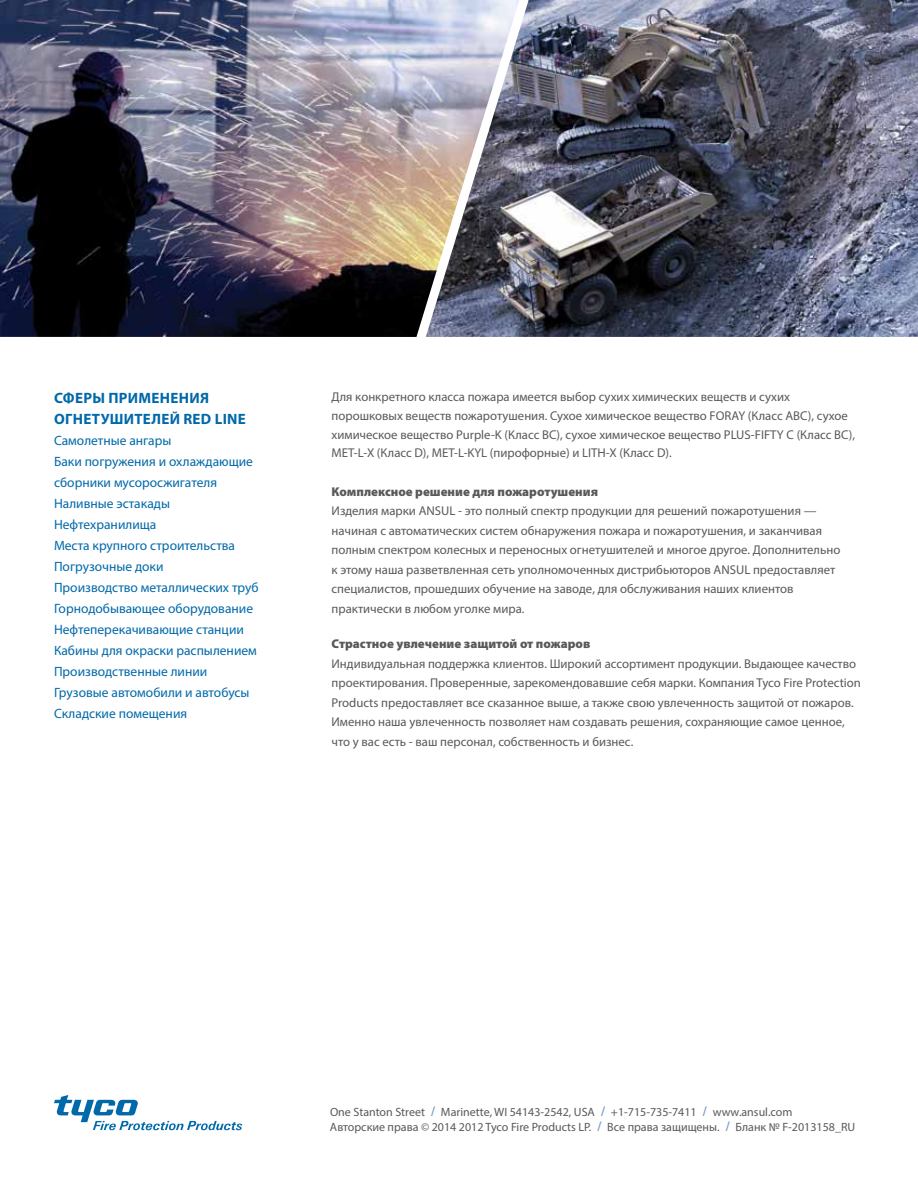
<style>
.page{position:relative;width:918px;height:1188px;background:#fff}
.page>*{position:absolute;margin:0;border:0;box-sizing:border-box;transform-origin:0 0}
.t1{font:700 15px/21px "Myriad Pro";letter-spacing:.02em;color:#0069aa}
.t2{font:13.5px/21px "Myriad Pro";color:#0069aa}
.t3{font:12.75px/19.5px "Myriad Pro";color:#58595b}
.t4{font:900 12.75px "Myriad Pro";color:#58595b}
.t5{font:12px/15px "Myriad Pro";color:#58595b}
.s1{font-style:italic;font-size:13.5px;color:#75a1ce}
</style>
<div class="page">
<svg style="left:54px;top:1095px;width:188px;height:35px"></svg>
<img style="left:0;top:0;width:426px;height:337px">
<img style="left:426px;top:0;width:492px;height:337px">
<p class="t1" style="left:54px;top:387px;width:193px">Сферы применения огнетушителей RED LINE</p>
<p class="t2" style="left:54px;top:430px;width:206px">Самолетные ангары<br>Баки погружения и охлаждающие сборники мусоросжигателя<br>Наливные эстакады<br>Нефтехранилища<br>Места крупного строительства<br>Погрузочные доки<br>Производство металлических труб<br>Горнодобывающее оборудование<br>Нефтеперекачивающие станции<br>Кабины для окраски распылением<br>Производственные линии<br>Грузовые автомобили и автобусы<br>Складские помещения</p>
<p class="t3" style="left:332px;top:387px;width:525px;line-height:18.8px">Для конкретного класса пожара имеется выбор сухих химических веществ и сухих порошковых веществ пожаротушения. Сухое химическое вещество FORAY (Класс ABC), сухое химическое вещество Purple-K (Класс BC), сухое химическое вещество PLUS-FIFTY C (Класс BC), MET-L-X (Класс D), MET-L-KYL (пирофорные) и LITH-X (Класс D).</p>
<p class="t4" style="left:332px;top:484px;width:268px">Комплексное решение для пожаротушения</p>
<p class="t3" style="left:332px;top:501px;width:510px">Изделия марки ANSUL - это полный спектр продукции для решений пожаротушения — начиная с автоматических систем обнаружения пожара и пожаротушения, и заканчивая полным спектром колесных и переносных огнетушителей и многое другое. Дополнительно к этому наша разветвленная сеть уполномоченных дистрибьюторов ANSUL предоставляет специалистов, прошедших обучение на заводе, для обслуживания наших клиентов практически в любом уголке мира.</p>
<p class="t4" style="left:332px;top:637px;width:260px">Страстное увлечение защитой от пожаров</p>
<p class="t3" style="left:332px;top:654px;width:531px">Индивидуальная поддержка клиентов. Широкий ассортимент продукции. Выдающее качество проектирования. Проверенные, зарекомендовавшие себя марки. Компания Tyco Fire Protection Products предоставляет все сказанное выше, а также свою увлеченность защитой от пожаров.<br>Именно наша увлеченность позволяет нам создавать решения, сохраняющие самое ценное, что у вас есть - ваш персонал, собственность и бизнес.</p>
<p class="t5" style="left:330px;top:1104px;width:527px">One Stanton Street <span class="s1">l</span> Marinette, WI 54143-2542, USA <span class="s1">l</span> +1-715-735-7411 <span class="s1">l</span> www.ansul.com<br>Авторские права © 2014 2012 Tyco Fire Products LP. <span class="s1">l</span> Все права защищены. <span class="s1">l</span> Бланк № F-2013158_RU</p>
</div>
